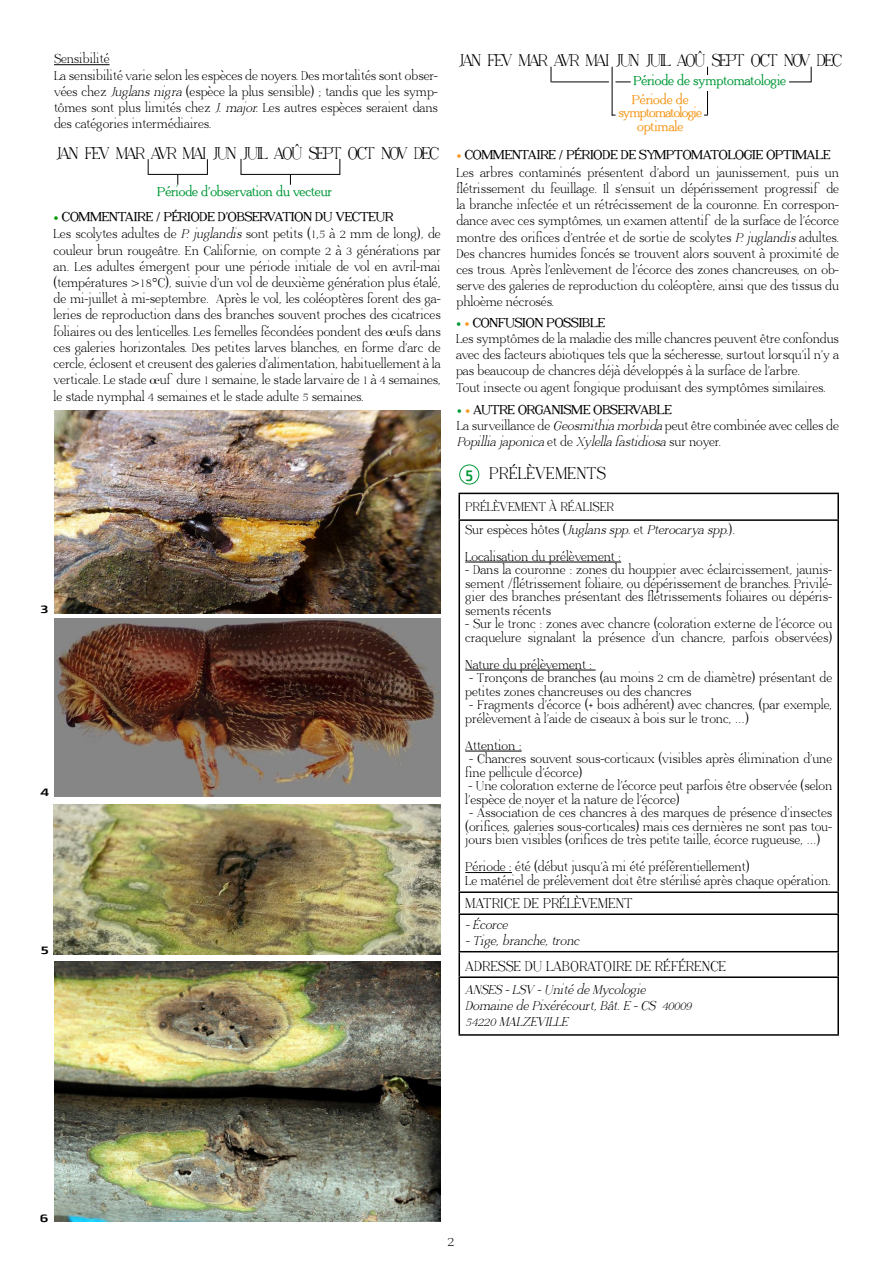
<style>
.page{position:relative;width:893px;height:1263px;background:#fff}
.page>*{position:absolute;margin:0;border:0;box-sizing:border-box;transform-origin:0 0}
.t1{font:18px "Adega Serif";letter-spacing:-.1em;color:#000}
.t2{font:18px "Adega Serif";color:#000}
.t3{font:15px "Adega Serif";color:#000}
.t4{font:15px "Doppio One";color:#029939}
.t5{font:13.5px/16.2px "Adega Serif";color:#000}
.t6{font:italic 13.5px/16.2px "Adega Serif";color:#000}
.t7{font:700 13.5px "Adega Serif";color:#029939}
.t8{font:700 13.5px/13.5px "Adega Serif";letter-spacing:-.025em;color:#f5991e;text-align:center}
.t9{font:10.5px "Doppio One";color:#000;scale:1.5 1}
.s1{font-style:italic}
.s2{font-family:"Minion Pro";color:#009800}
.s3{font-weight:700}
.s4{font-family:"Minion Pro"}
.s5{font-family:"Minion Pro";color:#f5991e}
.s6{font-family:"Minion Pro";color:#029939}
</style>
<div class="page">
<hr style="left:54px;top:64px;width:56px;height:1px;background:#000">
<svg style="left:148px;top:159px;width:1px;height:15px"></svg>
<hr style="left:148px;top:174px;width:59px;height:1px;background:#000">
<svg style="left:207px;top:159px;width:1px;height:16px"></svg>
<svg style="left:241px;top:159px;width:1px;height:15px"></svg>
<svg style="left:339px;top:159px;width:1px;height:15px"></svg>
<hr style="left:241px;top:174px;width:99px;height:1px;background:#000">
<img style="left:54px;top:410px;width:387px;height:203px">
<img style="left:54px;top:619px;width:387px;height:178px">
<img style="left:54px;top:804px;width:387px;height:150px">
<img style="left:54px;top:962px;width:387px;height:260px">
<svg style="left:551px;top:67px;width:1px;height:15px"></svg>
<hr style="left:551px;top:82px;width:58px;height:1px;background:#000">
<hr style="left:612px;top:67px;width:1px;height:48px;background:#000">
<hr style="left:707px;top:67px;width:1px;height:48px;background:#000">
<div style="left:632px;top:76px;width:155px;height:15px;background:#fff"></div>
<svg style="left:789px;top:67px;width:23px;height:16px"></svg>
<svg style="left:615px;top:82px;width:16px;height:1px"></svg>
<hr style="left:458px;top:493px;width:381px;height:1px;background:#000">
<hr style="left:458px;top:494px;width:2px;height:25px;background:#000">
<hr style="left:837px;top:494px;width:2px;height:25px;background:#000">
<hr style="left:458px;top:519px;width:381px;height:2px;background:#000">
<hr style="left:458px;top:521px;width:2px;height:370px;background:#000">
<hr style="left:837px;top:521px;width:2px;height:370px;background:#000">
<hr style="left:458px;top:891px;width:381px;height:2px;background:#000">
<hr style="left:458px;top:893px;width:2px;height:20px;background:#000">
<hr style="left:837px;top:893px;width:2px;height:20px;background:#000">
<hr style="left:458px;top:913px;width:381px;height:2px;background:#000">
<hr style="left:458px;top:915px;width:2px;height:36px;background:#000">
<hr style="left:837px;top:915px;width:2px;height:36px;background:#000">
<hr style="left:458px;top:951px;width:381px;height:1px;background:#000">
<hr style="left:458px;top:952px;width:2px;height:24px;background:#000">
<hr style="left:837px;top:952px;width:2px;height:24px;background:#000">
<hr style="left:458px;top:976px;width:381px;height:2px;background:#000">
<hr style="left:458px;top:978px;width:2px;height:56px;background:#000">
<hr style="left:837px;top:978px;width:2px;height:56px;background:#000">
<hr style="left:458px;top:1034px;width:381px;height:2px;background:#000">
<hr style="left:465px;top:562px;width:156px;height:1px;background:#000">
<hr style="left:465px;top:670px;width:131px;height:1px;background:#000">
<hr style="left:465px;top:751px;width:57px;height:1px;background:#000">
<hr style="left:465px;top:872px;width:47px;height:1px;background:#000">
<div style="left:459px;top:465px;width:20px;height:19px;border:1px solid #029939;border-radius:50%"></div>
<p class="t5" style="left:54px;top:51px;width:385px">Sensibilité<br>La sensibilité varie selon les espèces de noyers. Des mortalités sont obser&shy;vées chez <span class="s1">Juglans nigra</span> (espèce la plus sensible) ; tandis que les symp&shy;tômes sont plus limités chez <span class="s1">J. major.</span> Les autres espèces seraient dans des catégories intermédiaires.</p>
<h1 class="t1" style="left:56px;top:142px;width:385px">JAN FEV MAR AVR MAI JUN JUIL AOÛ SEPT OCT NOV DEC</h1>
<p class="t7" style="left:157px;top:183px;width:176px">Période d’observation du vecteur</p>
<p class="t5" style="left:54px;top:207px;width:389px;line-height:17.7px"><span class="s2">•</span> <span class="s3">COMMENTAIRE</span> <span class="s4">/</span> <span class="s3">PÉRIODE D’OBSERVATION DU VECTEUR<br></span>Les scolytes adultes de <span class="s1">P. juglandis</span> sont petits (1,5 à 2 mm de long), de</p>
<p class="t5" style="left:54px;top:242px;width:389px;text-align:justify">couleur brun rougeâtre. En Californie, on compte 2 à 3 générations par an. Les adultes émergent pour une période initiale de vol en avril-mai (températures &gt;18°C), suivie d’un vol de deuxième génération plus étalé, de mi-juillet à mi-septembre. Après le vol, les coléoptères forent des ga&shy;leries de reproduction dans des branches souvent proches des cicatrices foliaires ou des lenticelles. Les femelles fécondées pondent des œufs dans ces galeries horizontales. Des petites larves blanches, en forme d’arc de cercle, éclosent et creusent des galeries d’alimentation, habituellement à la verticale. Le stade œuf dure 1 semaine, le stade larvaire de 1 à 4 semaines, le stade nymphal 4 semaines et le stade adulte 5 semaines.</p>
<p class="t9" style="left:40px;top:602px;width:7px">3</p>
<p class="t9" style="left:40px;top:786px;width:8px">4</p>
<p class="t9" style="left:41px;top:943px;width:7px">5</p>
<h1 class="t1" style="left:458px;top:49px;width:385px">JAN FEV MAR AVR MAI JUN JUIL AOÛ SEPT OCT NOV DEC</h1>
<p class="t8" style="left:619px;top:92px;width:85px">Période de symptomatologie optimale</p>
<p class="t7" style="left:633px;top:72px;width:154px">Période de symptomatologie</p>
<p class="t5" style="left:456px;top:146px;width:384px;line-height:17.7px"><span class="s5">•</span> <span class="s3">COMMENTAIRE</span> <span class="s4">/</span> <span class="s3">PÉRIODE DE SYMPTOMATOLOGIE OPTIMALE<br></span>Les arbres contaminés présentent d’abord un jaunissement, puis un</p>
<p class="t5" style="left:456px;top:180px;width:384px;text-align:justify">flétrissement du feuillage. Il s’ensuit un dépérissement progressif de la branche infectée et un rétrécissement de la couronne. En correspon&shy;dance avec ces symptômes, un examen attentif de la surface de l’écorce montre des orifices d’entrée et de sortie de scolytes <span class="s1">P. juglandis</span> adultes.<br>Des chancres humides foncés se trouvent alors souvent à proximité de ces trous. Après l’enlèvement de l’écorce des zones chancreuses, on ob&shy;serve des galeries de reproduction du coléoptère, ainsi que des tissus du phloème nécrosés.</p>
<p class="t5" style="left:456px;top:314px;width:384px"><span class="s6">•</span> <span class="s5">•</span> <span class="s3">CONFUSION POSSIBLE<br></span>Les symptômes de la maladie des mille chancres peuvent être confondus avec des facteurs abiotiques tels que la sécheresse, surtout lorsqu’il n’y a pas beaucoup de chancres déjà développés à la surface de l’arbre.<br>Tout insecte ou agent fongique produisant des symptômes similaires.</p>
<p class="t5" style="left:457px;top:401px;width:384px"><span class="s6">•</span> <span class="s5">•</span> <span class="s3">AUTRE ORGANISME OBSERVABLE<br></span>La surveillance de <span class="s1">Geosmithia morbida</span> peut être combinée avec celles de<br><span class="s1">Popillia japonica</span> et de <span class="s1">Xylella fastidiosa</span> sur noyer.</p>
<h1 class="t2" style="left:489px;top:462px;width:119px">PRÉLÈVEMENTS</h1>
<p class="t5" style="left:465px;top:496px;width:271px;line-height:22.2px">PRÉLÈVEMENT À RÉALISER<br>Sur espèces hôtes (<span class="s1">Juglans spp.</span> et <span class="s1">Pterocarya spp.</span>).</p>
<p class="t5" style="left:465px;top:548px;width:157px">Localisation du prélèvement :</p>
<p class="t5" style="left:465px;top:563px;width:368px;line-height:13.5px;text-align:justify">- Dans la couronne : zones du houppier avec éclaircissement, jaunis&shy;sement /flétrissement foliaire, ou dépérissement de branches. Privilé&shy;gier des branches présentant des flétrissements foliaires ou dépéris&shy;sements récents</p>
<p class="t5" style="left:465px;top:617px;width:368px;line-height:13.5px">- Sur le tronc : zones avec chancre (coloration externe de l’écorce ou craquelure signalant la présence d’un chancre, parfois observées)</p>
<p class="t5" style="left:465px;top:656px;width:128px">Nature du prélèvement :</p>
<p class="t5" style="left:465px;top:671px;width:368px;line-height:13.5px">- Tronçons de branches (au moins 2 cm de diamètre) présentant de petites zones chancreuses ou des chancres</p>
<p class="t5" style="left:465px;top:698px;width:368px;line-height:13.5px">- Fragments d’écorce (+ bois adhérent) avec chancres, (par exemple, prélèvement à l’aide de ciseaux à bois sur le tronc, …)</p>
<p class="t5" style="left:465px;top:737px;width:58px">Attention :</p>
<p class="t5" style="left:465px;top:752px;width:368px;line-height:13.5px">- Chancres souvent sous-corticaux (visibles après élimination d’une fine pellicule d’écorce)</p>
<p class="t5" style="left:465px;top:779px;width:368px;line-height:13.5px">- Une coloration externe de l’écorce peut parfois être observée (selon l’espèce de noyer et la nature de l’écorce)</p>
<p class="t5" style="left:465px;top:806px;width:368px;line-height:13.5px;text-align:justify">- Association de ces chancres à des marques de présence d’insectes (orifices, galeries sous-corticales) mais ces dernières ne sont pas tou&shy;jours bien visibles (orifices de très petite taille, écorce rugueuse, …)</p>
<p class="t5" style="left:465px;top:860px;width:367px;line-height:13.5px">Période : été (début jusqu’à mi été préférentiellement)<br>Le matériel de prélèvement doit être stérilisé après chaque opération.</p>
<p class="t3" style="left:465px;top:894px;width:169px">MATRICE DE PRÉLÈVEMENT</p>
<p class="t6" style="left:465px;top:917px;width:44px">- Écorce</p>
<p class="t6" style="left:465px;top:933px;width:115px">- Tige, branche, tronc</p>
<p class="t3" style="left:465px;top:956px;width:262px">ADRESSE DU LABORATOIRE DE RÉFÉRENCE</p>
<p class="t6" style="left:465px;top:981px;width:228px">ANSES - LSV - Unité de Mycologie<br>Domaine de Pixérécourt, Bât. E - CS 40009<br>54220 MALZEVILLE</p>
<p class="t4" style="left:465px;top:465px;width:10px">5</p>
<p class="t9" style="left:39px;top:1211px;width:8px">6</p>
<p class="t3" style="left:448px;top:1231px;width:8px">2</p>
</div>
